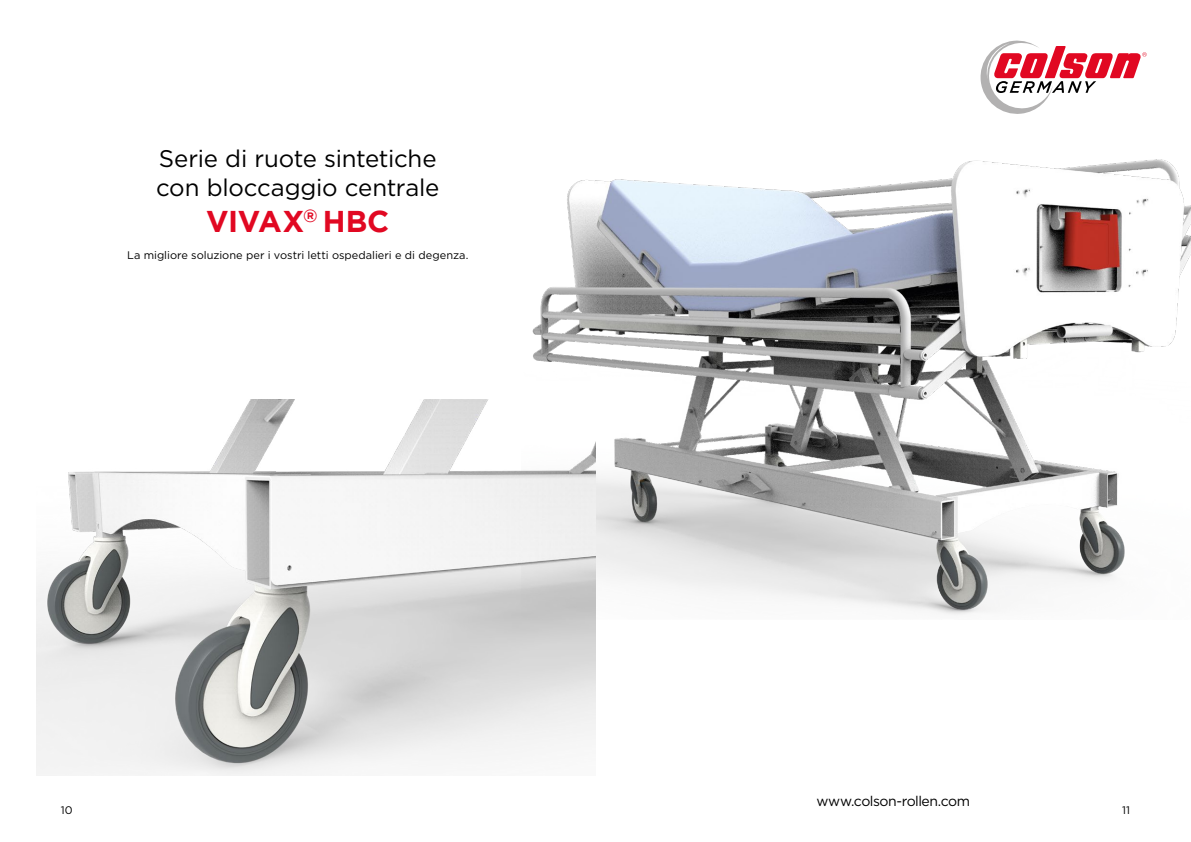
<style>
.page{position:relative;width:1191px;height:842px;background:#fff}
.page>*{position:absolute;margin:0;border:0;box-sizing:border-box;transform-origin:0 0}
.t1{font:700 30px "Gotham";letter-spacing:-.01em;color:#e10822}
.t2{font:24px/28.8px "Gotham";letter-spacing:-.01em;color:#000}
.t3{font:14px "Gotham";letter-spacing:-.035em;color:#000}
.t4{font:11px "Gotham";color:#000}
</style>
<div class="page">
<svg style="left:980px;top:40px;width:166px;height:74px"></svg>
<img style="left:532px;top:159px;width:659px;height:460px">
<img style="left:36px;top:399px;width:559px;height:377px">
<h2 class="t2" style="left:156px;top:144px;width:285px">Serie di ruote sintetiche con bloccaggio centrale</h2>
<h1 class="t1" style="left:206px;top:204px;width:185px">VIVAX<sup>®</sup> HBC</h1>
<p class="t4" style="left:127px;top:249px;width:343px">La migliore soluzione per i vostri letti ospedalieri e di degenza.</p>
<p class="t3" style="left:816px;top:793px;width:155px">www.colson-rollen.com</p>
<p class="t4" style="left:61px;top:804px;width:13px">10</p>
<p class="t4" style="left:1122px;top:804px;width:9px">11</p>
</div>
